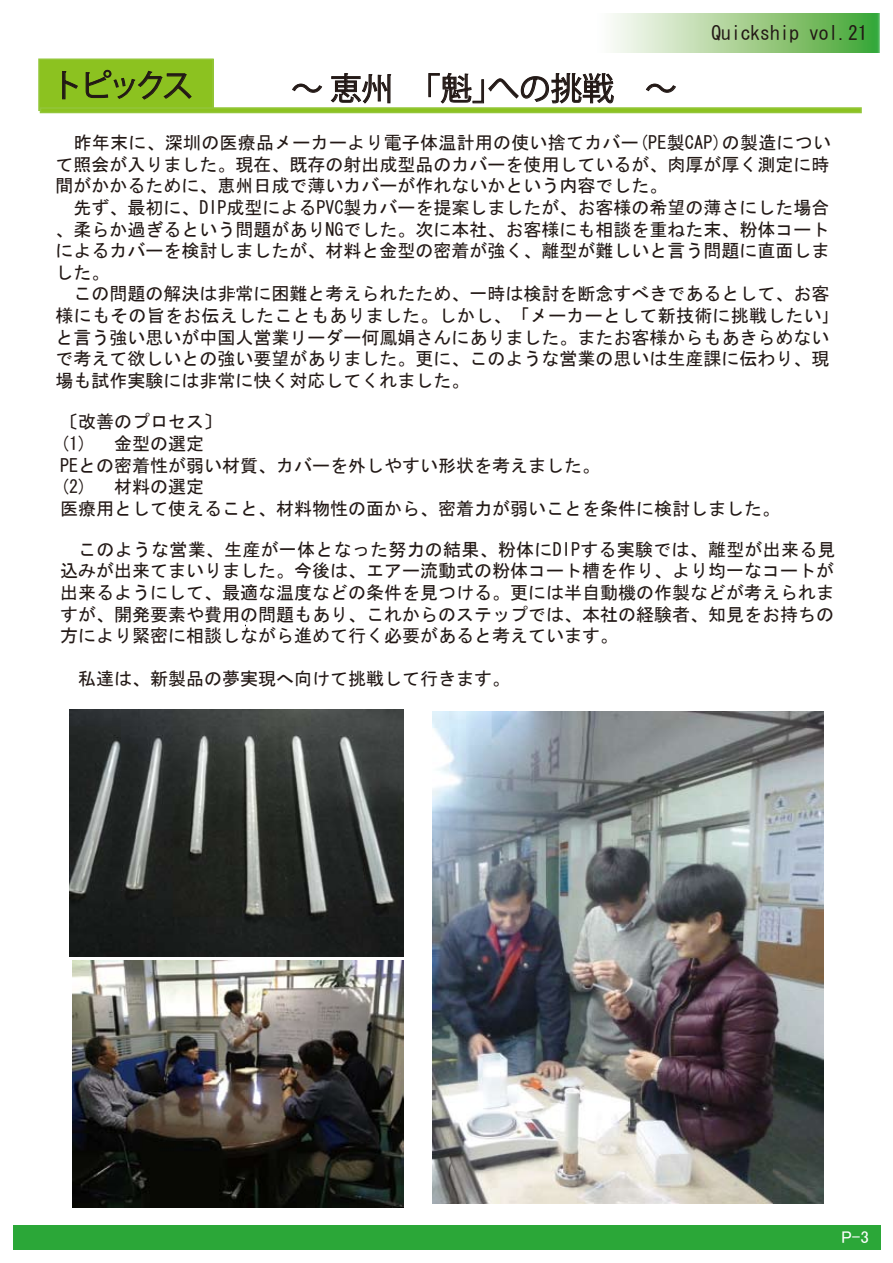
<style>
.page{position:relative;width:893px;height:1263px;background:#fff}
.page>*{position:absolute;margin:0;border:0;box-sizing:border-box;transform-origin:0 0}
.t1{font:31.5px "Koz Go Pro";letter-spacing:-.04em;color:#221815}
.t2{font:19.5px "MS Gothic";color:#221815}
.t3{font:18px/21.6px "MS Gothic";color:#221815}
.t4{font:16.95px "MS P Gothic";color:#fff}
</style>
<div class="page">
<div style="left:13px;top:1226px;width:868px;height:24px;background:#2ba738"></div>
<div style="left:39px;top:59px;width:174px;height:51px;background:#8cc220"></div>
<div style="left:38px;top:58px;width:176px;height:53px;border:2px solid #93c63a"></div>
<svg style="left:62px;top:71px;width:16px;height:29px"></svg>
<svg style="left:85px;top:70px;width:107px;height:30px"></svg>
<svg style="left:292px;top:83px;width:31px;height:10px"></svg>
<svg style="left:330px;top:73px;width:61px;height:31px"></svg>
<svg style="left:428px;top:73px;width:186px;height:31px"></svg>
<svg style="left:646px;top:83px;width:30px;height:10px"></svg>
<img style="left:69px;top:709px;width:335px;height:248px">
<img style="left:72px;top:960px;width:332px;height:247px">
<img style="left:432px;top:712px;width:392px;height:492px">
<div style="left:40px;top:107px;width:822px;height:6px;border:2px solid #93c63a"></div>
<h1 class="t1" style="left:24px;top:65px;width:171px">　トピックス</h1>
<h1 class="t1" style="left:291px;top:68px;width:387px">～ 恵州　｢魁｣への挑戦　～</h1>
<p class="t2" style="left:711px;top:23px;width:158px">Quickship vol.21</p>
<p class="t3" style="left:56px;top:132px;width:777px">　昨年末に、深圳の医療品メーカーより電子体温計用の使い捨てカバー(PE製CAP)の製造について照会が入りました。現在、既存の射出成型品のカバーを使用しているが、肉厚が厚く測定に時間がかかるために、恵州日成で薄いカバーが作れないかという内容でした。<br>　先ず、最初に、DIP成型によるPVC製カバーを提案しましたが、お客様の希望の薄さにした場合、柔らか過ぎるという問題がありNGでした。次に本社、お客様にも相談を重ねた末、粉体コートによるカバーを検討しましたが、材料と金型の密着が強く、離型が難しいと言う問題に直面しました。<br>　この問題の解決は非常に困難と考えられたため、一時は検討を断念すべきであるとして、お客様にもその旨をお伝えしたこともありました。しかし、「メーカーとして新技術に挑戦したい｣と言う強い思いが中国人営業リーダー何鳳娟さんにありました。またお客様からもあきらめないで考えて欲しいとの強い要望がありました。更に、このような営業の思いは生産課に伝わり、現場も試作実験には非常に快く対応してくれました。</p>
<p class="t3" style="left:60px;top:411px;width:722px">〔改善のプロセス〕<br>(1) 金型の選定<br>PEとの密着性が弱い材質、カバーを外しやすい形状を考えました。<br>(2) 材料の選定<br>医療用として使えること、材料物性の面から、密着力が弱いことを条件に検討しました。</p>
<p class="t3" style="left:60px;top:538px;width:777px;text-align:justify">　このような営業、生産が一体となった努力の結果、粉体にDIPする実験では、離型が出来る見込みが出来てまいりました。今後は、エアー流動式の粉体コート槽を作り、より均一なコートが出来るようにして、最適な温度などの条件を見つける。更には半自動機の作製などが考えられますが、開発要素や費用の問題もあり、これからのステップでは、本社の経験者、知見をお持ちの方により緊密に相談しながら進めて行く必要があると考えています。</p>
<p class="t3" style="left:60px;top:668px;width:451px">　私達は、新製品の夢実現へ向けて挑戦して行きます。</p>
<p class="t4" style="left:841px;top:1228px;width:29px">P-3</p>
</div>
